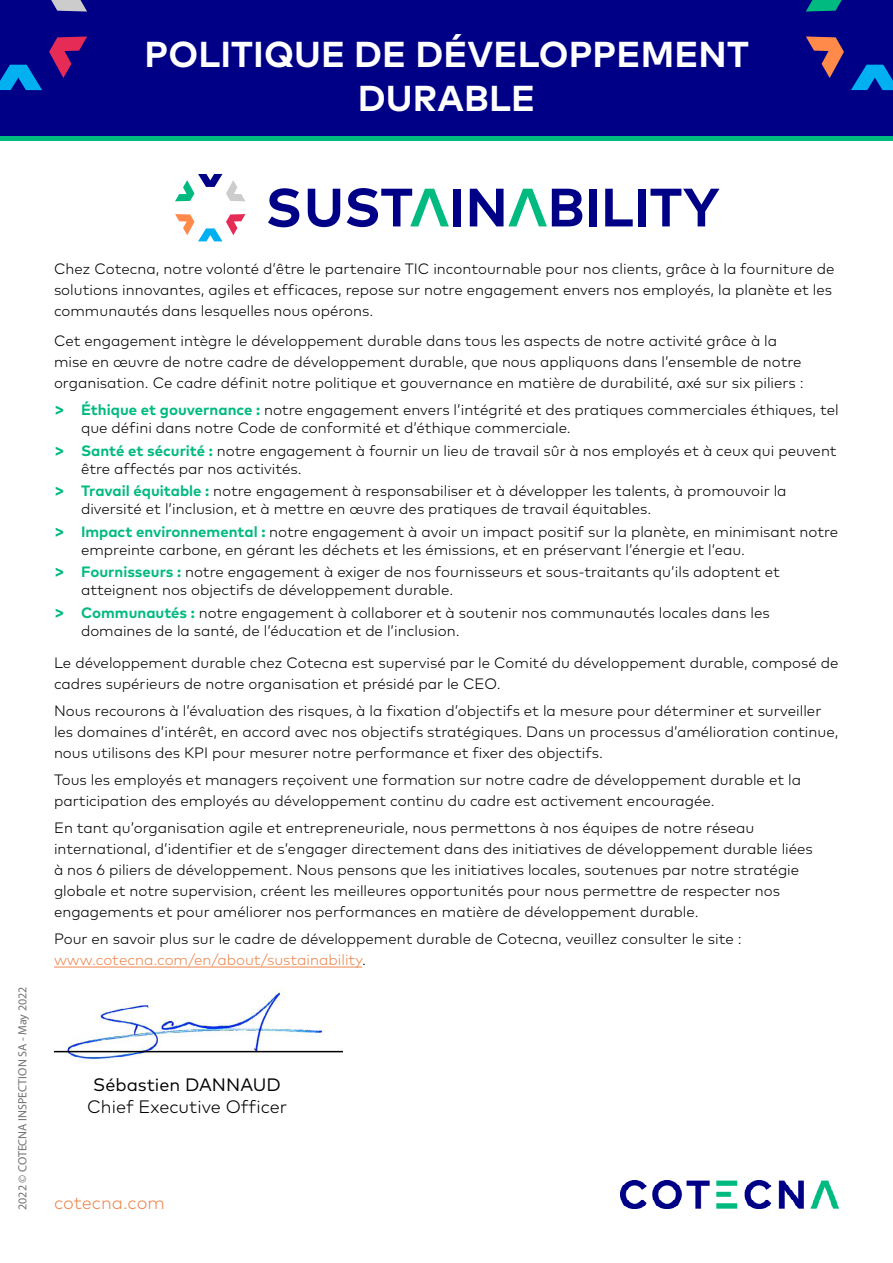
<style>
.page{position:relative;width:893px;height:1263px;background:#fff}
.page>*{position:absolute;margin:0;border:0;box-sizing:border-box;transform-origin:0 0}
.t1{font:700 36px/43.2px "Mark Pro";letter-spacing:.005em;color:#fff;text-align:center}
.t2{font:300 18px "Mark Pro";color:#000}
.t3{font:18px "Mark Pro";color:#000}
.t4{font:300 18px "Mark Pro";color:#ed884f}
.t5{font:300 15px/21px "Mark Pro";color:#000}
.t6{font:12px "Myriad Pro";color:#717275}
.s1{font-weight:700;font-size:18px;color:#00ba80}
.s2{font-weight:700;color:#00ba80}
.s3{color:#ed874e}
</style>
<div class="page">
<div style="left:0;top:0;width:893px;height:141px;background:#000087"></div>
<svg style="left:308px;top:189px;width:32px;height:38px"></svg>
<div style="left:454px;top:189px;width:7px;height:37px;background:#000087"></div>
<div style="left:589px;top:189px;width:8px;height:37px;background:#000087"></div>
<svg style="left:605px;top:189px;width:28px;height:37px"></svg>
<div style="left:638px;top:189px;width:7px;height:37px;background:#000087"></div>
<svg style="left:650px;top:189px;width:69px;height:37px"></svg>
<svg style="left:268px;top:188px;width:31px;height:39px"></svg>
<svg style="left:470px;top:189px;width:112px;height:37px"></svg>
<svg style="left:347px;top:188px;width:102px;height:39px"></svg>
<svg style="left:175px;top:174px;width:70px;height:27px"></svg>
<svg style="left:175px;top:214px;width:70px;height:27px"></svg>
<div style="left:0;top:136px;width:893px;height:5px;background:#00ba80"></div>
<svg style="left:0;top:0;width:87px;height:90px"></svg>
<svg style="left:806px;top:0;width:87px;height:90px"></svg>
<img style="left:65px;top:992px;width:260px;height:70px">
<hr style="left:54px;top:967px;width:308px;height:1px;background:#ed874e">
<img style="left:620px;top:1180px;width:219px;height:29px">
<hr style="left:54px;top:1051px;width:289px;height:1px;background:#000">
<p class="t1" style="left:144px;top:30px;width:606px">POLITIQUE DE DÉVELOPPEMENT<br>DURABLE</p>
<p class="t6" style="left:15px;top:1210px;width:225px;rotate:-90deg">2022 © COTECNA INSPECTION SA - May 2022</p>
<p class="t5" style="left:54px;top:257px;width:782px">Chez Cotecna, notre volonté d’être le partenaire TIC incontournable pour nos clients, grâce à la fourniture de solutions innovantes, agiles et efficaces, repose sur notre engagement envers nos employés, la planète et les communautés dans lesquelles nous opérons.</p>
<p class="t5" style="left:54px;top:329px;width:751px">Cet engagement intègre le développement durable dans tous les aspects de notre activité grâce à la mise en œuvre de notre cadre de développement durable, que nous appliquons dans l’ensemble de notre organisation. Ce cadre définit notre politique et gouvernance en matière de durabilité, axé sur six piliers :</p>
<p class="t5" style="left:81px;top:400px;width:759px;line-height:18px;text-indent:-27px"><span class="s1">&gt;</span> <span class="s2">Éthique et gouvernance :</span> notre engagement envers l’intégrité et des pratiques commerciales éthiques, tel que défini dans notre Code de conformité et d’éthique commerciale.</p>
<p class="t5" style="left:81px;top:440px;width:757px;line-height:18px;text-indent:-27px"><span class="s1">&gt;</span> <span class="s2">Santé et sécurité :</span> notre engagement à fournir un lieu de travail sûr à nos employés et à ceux qui peuvent être affectés par nos activités.</p>
<p class="t5" style="left:81px;top:481px;width:707px;line-height:18px;text-indent:-27px"><span class="s1">&gt;</span> <span class="s2">Travail équitable :</span> notre engagement à responsabiliser et à développer les talents, à promouvoir la diversité et l’inclusion, et à mettre en œuvre des pratiques de travail équitables.</p>
<p class="t5" style="left:81px;top:521px;width:759px;line-height:18px;text-indent:-27px"><span class="s1">&gt;</span> <span class="s2">Impact environnemental :</span> notre engagement à avoir un impact positif sur la planète, en minimisant notre empreinte carbone, en gérant les déchets et les émissions, et en préservant l’énergie et l’eau.</p>
<p class="t5" style="left:81px;top:562px;width:700px;line-height:18px;text-indent:-27px"><span class="s1">&gt;</span> <span class="s2">Fournisseurs :</span> notre engagement à exiger de nos fournisseurs et sous-traitants qu’ils adoptent et atteignent nos objectifs de développement durable.</p>
<p class="t5" style="left:81px;top:602px;width:690px;line-height:18px;text-indent:-27px"><span class="s1">&gt;</span> <span class="s2">Communautés :</span> notre engagement à collaborer et à soutenir nos communautés locales dans les domaines de la santé, de l’éducation et de l’inclusion.</p>
<p class="t5" style="left:54px;top:651px;width:786px">Le développement durable chez Cotecna est supervisé par le Comité du développement durable, composé de cadres supérieurs de notre organisation et présidé par le CEO.</p>
<p class="t5" style="left:54px;top:699px;width:786px">Nous recourons à l’évaluation des risques, à la fixation d’objectifs et la mesure pour déterminer et surveiller les domaines d’intérêt, en accord avec nos objectifs stratégiques. Dans un processus d’amélioration continue, nous utilisons des KPI pour mesurer notre performance et fixer des objectifs.</p>
<p class="t5" style="left:54px;top:768px;width:748px">Tous les employés et managers reçoivent une formation sur notre cadre de développement durable et la participation des employés au développement continu du cadre est activement encouragée.</p>
<p class="t5" style="left:54px;top:816px;width:760px">En tant qu’organisation agile et entrepreneuriale, nous permettons à nos équipes de notre réseau international, d’identifier et de s’engager directement dans des initiatives de développement durable liées à nos 6 piliers de développement. Nous pensons que les initiatives locales, soutenues par notre stratégie globale et notre supervision, créent les meilleures opportunités pour nous permettre de respecter nos engagements et pour améliorer nos performances en matière de développement durable.</p>
<p class="t5" style="left:54px;top:927px;width:689px">Pour en savoir plus sur le cadre de développement durable de Cotecna, veuillez consulter le site : <span class="s3">www.cotecna.com/en/about/sustainability</span>.</p>
<p class="t3" style="left:93px;top:1071px;width:189px">Sébastien DANNAUD</p>
<p class="t2" style="left:87px;top:1093px;width:201px">Chief Executive Officer</p>
<p class="t4" style="left:54px;top:1189px;width:112px">cotecna.com</p>
</div>
